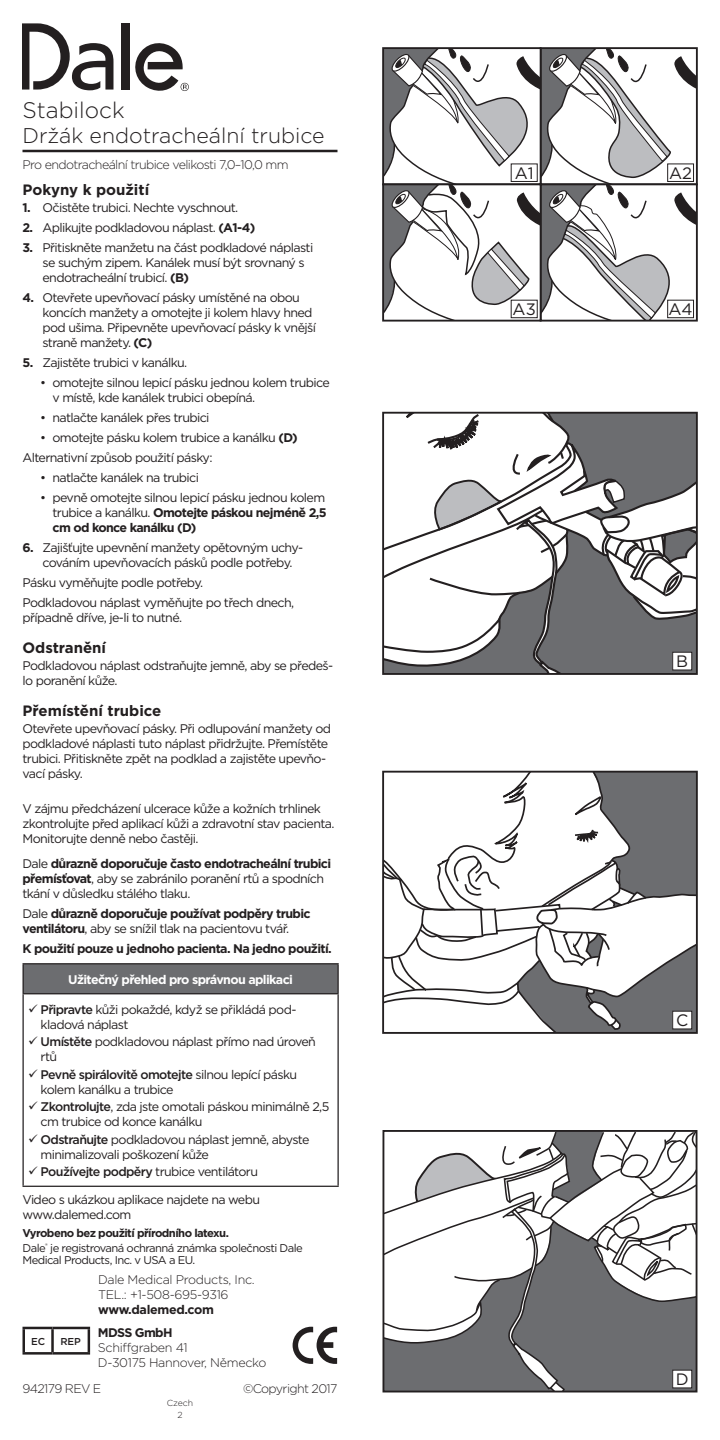
<style>
.page{position:relative;width:720px;height:1440px;background:#fff}
.page>*{position:absolute;margin:0;border:0;box-sizing:border-box;transform-origin:0 0}
.Product_Name{font:300 22.5px "Gotham";color:#231f20}
.Product_Name-2{font:300 21.25px "Gotham";color:#231f20}
.t1{font:16.5px "Gotham HTF";color:#231f20}
.Sectional_Header{font:700 15px "Gotham";color:#231f20}
.Copy_5_6_-_Book{font:12.5px/15px "Gotham";letter-spacing:-.05em;color:#231f20}
.Copy_5_6_-_Book-2{font:700 12.5px/15px "Gotham";letter-spacing:-.05em;color:#231f20}
.Copy_6_5_8{font:300 12.5px/15px "Gotham HTF";letter-spacing:-.025em;color:#231f20}
.Copy_6_5_8-2{font:300 12.5px "Gotham";letter-spacing:-.05em;color:#231f20}
.Bold_Copy{font:700 12.5px "Gotham";letter-spacing:-.05em;color:#fff}
.Copy_6_5_8-3{font:300 12.5px "Gotham HTF";letter-spacing:-.05em;color:#231f20}
.Copy_6_5_8-4{font:700 12.5px "Gotham HTF";letter-spacing:-.035em;color:#231f20}
.Copy_5_6_-_Book-3{font:11.25px/12.5px "Gotham";letter-spacing:-.05em;color:#231f20}
.Bold_Copy-2{font:700 11.25px "Gotham";letter-spacing:-.05em;color:#231f20}
.Product_Name-3{font:500 10px "Gotham HTF";color:#231f20}
.Product_Name-4{font:300 8.75px "Gotham HTF";color:#231f20}
.s1{font-weight:700}
.s2{font-weight:400}
.s3{font-weight:500}
.s4{font-family:"Gotham"}
</style>
<div class="page">
<div style="left:122px;top:23px;width:8px;height:67px;background:#231f20"></div>
<svg style="left:135px;top:43px;width:54px;height:48px"></svg>
<svg style="left:22px;top:23px;width:91px;height:67px"></svg>
<svg style="left:293px;top:1327px;width:44px;height:37px"></svg>
<hr style="left:22px;top:1327px;width:31px;height:2px;background:#231f20">
<hr style="left:22px;top:1329px;width:3px;height:23px;background:#231f20">
<hr style="left:53px;top:1327px;width:37px;height:2px;background:#231f20">
<hr style="left:51px;top:1329px;width:3px;height:23px;background:#231f20">
<hr style="left:88px;top:1329px;width:2px;height:23px;background:#231f20">
<hr style="left:22px;top:1352px;width:31px;height:3px;background:#231f20">
<hr style="left:53px;top:1352px;width:37px;height:3px;background:#231f20">
<hr style="left:22px;top:150px;width:316px;height:2px;background:#231f20">
<div style="left:23px;top:964px;width:315px;height:30px;background:#6c6d70"></div>
<hr style="left:22px;top:994px;width:2px;height:192px;background:#231f20">
<hr style="left:338px;top:994px;width:1px;height:192px;background:#231f20">
<hr style="left:22px;top:1186px;width:317px;height:1px;background:#231f20">
<hr style="left:22px;top:963px;width:317px;height:1px;background:#231f20">
<hr style="left:22px;top:964px;width:2px;height:29px;background:#231f20">
<svg style="left:338px;top:964px;width:1px;height:29px"></svg>
<hr style="left:22px;top:993px;width:317px;height:1px;background:#231f20">
<svg style="left:383px;top:48px;width:314px;height:273px"></svg>
<div style="left:382px;top:183px;width:160px;height:139px;border:2px solid #231f20"></div>
<div style="left:511px;top:300px;width:26px;height:18px;background:#fff"></div>
<div style="left:511px;top:300px;width:26px;height:18px;border:1px solid #231f20"></div>
<svg style="left:385px;top:415px;width:310px;height:257px"></svg>
<div style="left:382px;top:412px;width:316px;height:263px;border:2px solid #231f20"></div>
<div style="left:673px;top:652px;width:19px;height:18px;background:#fff"></div>
<div style="left:673px;top:652px;width:19px;height:18px;border:1px solid #231f20"></div>
<svg style="left:385px;top:774px;width:310px;height:257px"></svg>
<div style="left:382px;top:771px;width:316px;height:263px;border:2px solid #231f20"></div>
<div style="left:673px;top:1011px;width:19px;height:18px;background:#fff"></div>
<svg style="left:386px;top:1133px;width:308px;height:256px"></svg>
<div style="left:383px;top:1130px;width:314px;height:262px;border:2px solid #231f20"></div>
<div style="left:673px;top:1370px;width:19px;height:18px;background:#fff"></div>
<div style="left:673px;top:1370px;width:19px;height:18px;border:1px solid #231f20"></div>
<p class="Product_Name" style="left:22px;top:96px;width:104px">Stabilock</p>
<p class="Product_Name-2" style="left:22px;top:122px;width:304px">Držák endotracheální trubice</p>
<p class="Copy_6_5_8-2" style="left:22px;top:157px;width:268px">Pro endotracheální trubice velikosti 7,0–10,0 mm</p>
<p class="Sectional_Header" style="left:22px;top:179px;width:128px">Pokyny k použití</p>
<p class="Copy_5_6_-_Book" style="left:22px;top:200px;width:217px"><span class="s1">1.</span> Očistěte trubici. Nechte vyschnout.</p>
<p class="Copy_5_6_-_Book" style="left:22px;top:220px;width:234px"><span class="s1">2.</span> Aplikujte podkladovou náplast. <span class="s1">(A1-4)</span></p>
<p class="Copy_5_6_-_Book" style="left:42px;top:240px;width:272px;text-indent:-20px"><span class="s1">3.</span> Přitiskněte manžetu na část podkladové náplasti se suchým zipem. Kanálek musí být srovnaný s endotracheální trubicí. <span class="s1">(B)</span></p>
<p class="Copy_5_6_-_Book" style="left:42px;top:290px;width:275px;text-indent:-20px"><span class="s1">4.</span> Otevřete upevňovací pásky umístěné na obou koncích manžety a omotejte ji kolem hlavy hned pod ušima. Připevněte upevňovací pásky k vnější straně manžety. <span class="s1">(C)</span></p>
<p class="Copy_5_6_-_Book" style="left:22px;top:355px;width:166px"><span class="s1">5.</span> Zajistěte trubici v kanálku.</p>
<p class="Copy_5_6_-_Book" style="left:52px;top:375px;width:279px;text-indent:-12px">• omotejte silnou lepicí pásku jednou kolem trubice v místě, kde kanálek trubici obepíná.</p>
<p class="Copy_5_6_-_Book" style="left:40px;top:410px;width:171px">• natlačte kanálek přes trubici</p>
<p class="Copy_5_6_-_Book" style="left:40px;top:430px;width:259px">• omotejte pásku kolem trubice a kanálku <span class="s1">(D)</span></p>
<p class="Copy_5_6_-_Book" style="left:22px;top:450px;width:192px">Alternativní způsob použití pásky:</p>
<p class="Copy_5_6_-_Book" style="left:40px;top:470px;width:161px">• natlačte kanálek na trubici</p>
<p class="Copy_5_6_-_Book" style="left:52px;top:490px;width:276px;text-align:justify;text-indent:-12px">• pevně omotejte silnou lepicí pásku jednou kolem trubice a kanálku. <span class="s1">Omotejte páskou nejméně 2,5 cm od konce kanálku (D)</span></p>
<p class="Copy_5_6_-_Book" style="left:42px;top:540px;width:262px;text-indent:-20px"><span class="s1">6.</span> Zajišťujte upevnění manžety opětovným uchy&shy;cováním upevňovacích pásků podle potřeby.</p>
<p class="Copy_5_6_-_Book" style="left:22px;top:575px;width:182px">Pásku vyměňujte podle potřeby.</p>
<p class="Copy_5_6_-_Book" style="left:22px;top:595px;width:273px">Podkladovou náplast vyměňujte po třech dnech, případně dříve, je-li to nutné.</p>
<p class="Sectional_Header" style="left:22px;top:637px;width:85px">Odstranění</p>
<p class="Copy_5_6_-_Book" style="left:22px;top:658px;width:312px">Podkladovou náplast odstraňujte jemně, aby se předeš&shy;lo poranění kůže.</p>
<p class="Sectional_Header" style="left:22px;top:700px;width:141px">Přemístění trubice</p>
<p class="Copy_5_6_-_Book" style="left:22px;top:721px;width:310px">Otevřete upevňovací pásky. Při odlupování manžety od podkladové náplasti tuto náplast přidržujte. Přemístěte trubici. Přitiskněte zpět na podklad a zajistěte upevňo&shy;vací pásky.</p>
<p class="Copy_5_6_-_Book" style="left:22px;top:801px;width:314px">V zájmu předcházení ulcerace kůže a kožních trhlinek zkontrolujte před aplikací kůži a zdravotní stav pacienta.<br>Monitorujte denně nebo častěji.</p>
<p class="Copy_5_6_-_Book" style="left:22px;top:856px;width:310px">Dale <span class="s1">důrazně doporučuje často endotracheální trubici přemísťovat</span>, aby se zabránilo poranění rtů a spodních tkání v důsledku stálého tlaku.</p>
<p class="Copy_5_6_-_Book-2" style="left:22px;top:906px;width:290px"><span class="s2">Dale</span> důrazně doporučuje používat podpěry trubic ventilátoru<span class="s2">, aby se snížil tlak na pacientovu tvář.</span></p>
<p class="Copy_5_6_-_Book-2" style="left:22px;top:941px;width:311px">K použití pouze u jednoho pacienta. Na jedno použití.</p>
<p class="Bold_Copy" style="left:68px;top:971px;width:226px">Užitečný přehled pro správnou aplikaci</p>
<p class="Copy_5_6_-_Book" style="left:41px;top:1002px;width:257px"><span class="s3">Připravte</span> kůži pokaždé, když se přikládá pod&shy;kladová náplast</p>
<p class="Copy_5_6_-_Book" style="left:41px;top:1034px;width:277px"><span class="s3">Umístěte</span> podkladovou náplast přímo nad úroveň rtů</p>
<p class="Copy_5_6_-_Book" style="left:41px;top:1067px;width:258px"><span class="s3">Pevně spirálovitě omotejte</span> silnou lepící pásku kolem kanálku a trubice</p>
<p class="Copy_5_6_-_Book" style="left:41px;top:1099px;width:290px"><span class="s3">Zkontrolujte</span>, zda jste omotali páskou minimálně 2,5 cm trubice od konce kanálku</p>
<p class="Copy_5_6_-_Book" style="left:41px;top:1132px;width:270px"><span class="s3">Odstraňujte</span> podkladovou náplast jemně, abyste minimalizovali poškození kůže</p>
<p class="Copy_5_6_-_Book" style="left:41px;top:1164px;width:219px"><span class="s3">Používejte podpěry</span> trubice ventilátoru</p>
<p class="Copy_5_6_-_Book" style="left:22px;top:1192px;width:239px">Video s ukázkou aplikace najdete na webu www.dalemed.com</p>
<p class="Bold_Copy-2" style="left:22px;top:1225px;width:208px">Vyrobeno bez použití přírodního latexu.</p>
<p class="Copy_5_6_-_Book-3" style="left:22px;top:1241px;width:282px">Dale<sup>®</sup> je registrovaná ochranná známka společnosti Dale<br>Medical Products, Inc. v USA a EU.</p>
<p class="Product_Name-3" style="left:31px;top:1336px;width:16px">EC</p>
<p class="Product_Name-3" style="left:60px;top:1336px;width:22px">REP</p>
<p class="Copy_6_5_8" style="left:98px;top:1272px;width:158px">Dale Medical Products, Inc.<br>TEL.: +1-508-695-9316</p>
<p class="Copy_6_5_8-4" style="left:98px;top:1302px;width:117px">www.dalemed.com</p>
<p class="Copy_6_5_8-4" style="left:98px;top:1326px;width:76px">MDSS GmbH</p>
<p class="Copy_6_5_8" style="left:98px;top:1340px;width:91px">Schiffgraben 41</p>
<p class="Copy_6_5_8" style="left:98px;top:1355px;width:170px">D-30175 Hannover, N<span class="s4">ě</span>mecko</p>
<p class="Copy_6_5_8-3" style="left:22px;top:1382px;width:80px">942179 REV E</p>
<p class="Copy_6_5_8-3" style="left:243px;top:1382px;width:96px">©Copyright 2017</p>
<p class="Product_Name-4" style="left:167px;top:1398px;width:28px">Czech</p>
<p class="Product_Name-4" style="left:177px;top:1410px;width:7px">2</p>
<p class="t1" style="left:515px;top:164px;width:20px">A1</p>
<p class="t1" style="left:513px;top:300px;width:25px">A3</p>
<p class="t1" style="left:669px;top:164px;width:24px">A2</p>
<p class="t1" style="left:669px;top:300px;width:26px">A4</p>
<p class="t1" style="left:676px;top:652px;width:13px">B</p>
<p class="t1" style="left:676px;top:1011px;width:14px">C</p>
<p class="t1" style="left:676px;top:1370px;width:14px">D</p>
</div>
